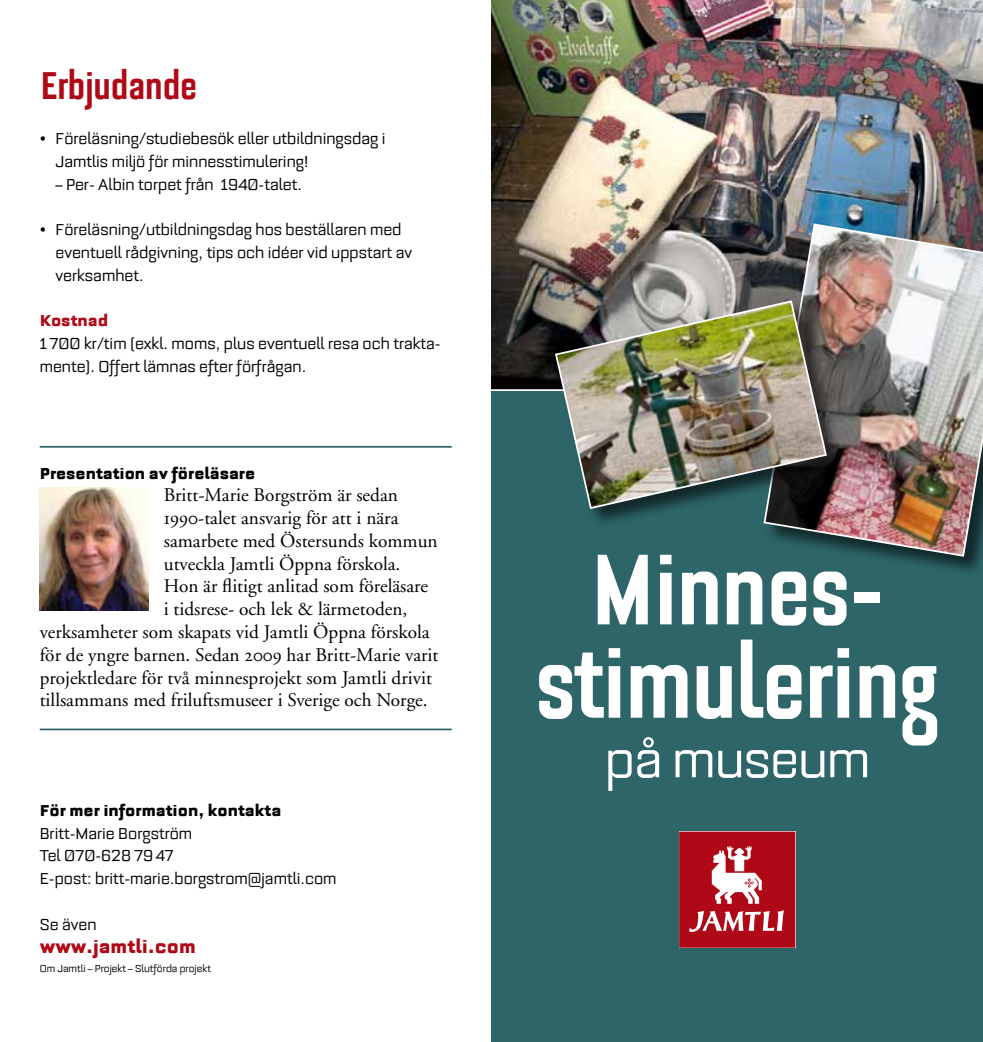
<style>
.page{position:relative;width:983px;height:1042px;background:#fff}
.page>*{position:absolute;margin:0;border:0;box-sizing:border-box;transform-origin:0 0}
.t1{font:700 condensed 122.5px/93.3px "Bourgeois";letter-spacing:-.035em;color:#fff;text-align:center}
.t2{font:500 63px "Bourgeois";letter-spacing:-.015em;color:#fff}
.t3{font:700 condensed 47.25px "Bourgeois";letter-spacing:-.03em;color:#af0917}
.t4{font:900 22.75px "Bourgeois";color:#af0917}
.t5{font:500 19.25px/22.8px "Bourgeois";color:#000}
.t6{font:19.25px "Adobe Garamond";color:#000}
.t7{font:900 19.25px "Bourgeois";color:#000}
.t8{font:900 19.25px "Bourgeois";color:#af0917}
.t9{font:500 12.25px "Bourgeois";color:#000}
.s1{font-family:"Adobe Garamond Regular SC"}
</style>
<div class="page">
<div style="left:491px;top:0;width:491px;height:1042px;background:#2d6569"></div>
<img style="left:491px;top:0;width:491px;height:389px">
<svg style="left:679px;top:831px;width:116px;height:116px;background:#bd3742"></svg>
<hr style="left:489px;top:389px;width:493px;height:2px;background:#fff">
<div style="left:763px;top:224px;width:219px;height:352px;background:#000;opacity:.6"></div>
<img style="left:762px;top:222px;width:220px;height:336px">
<div style="left:555px;top:300px;width:291px;height:228px;background:#000;opacity:.6"></div>
<img style="left:553px;top:299px;width:274px;height:211px">
<hr style="left:40px;top:446px;width:411px;height:2px;background:#2d6569">
<hr style="left:40px;top:728px;width:411px;height:2px;background:#2d6569">
<img style="left:40px;top:488px;width:109px;height:123px">
<h3 class="t3" style="left:40px;top:62px;width:160px">Erbjudande</h3>
<p class="t5" style="left:55px;top:128px;width:331px;text-indent:-16px">• Föreläsning/studiebesök eller utbildningsdag i<br>Jamtlis miljö för minnesstimulering!</p>
<p class="t5" style="left:55px;top:173px;width:248px">– Per- Albin torpet från 1940-talet.</p>
<p class="t5" style="left:55px;top:219px;width:358px;text-indent:-16px">• Föreläsning/utbildningsdag hos beställaren med eventuell rådgivning, tips och idéer vid uppstart av verksamhet.</p>
<p class="t8" style="left:40px;top:311px;width:70px">Kostnad</p>
<p class="t5" style="left:40px;top:332px;width:402px">1 700 kr/tim (exkl. moms, plus eventuell resa och trakta&shy;mente). Offert lämnas efter förfrågan.</p>
<p class="t7" style="left:40px;top:463px;width:217px">Presentation av föreläsare</p>
<p class="t6" style="left:164px;top:485px;width:235px">Britt-Marie Borgström är sedan</p>
<p class="t6" style="left:164px;top:508px;width:236px"><span class="s1">1990</span>-talet ansvarig för att i nära</p>
<p class="t6" style="left:164px;top:530px;width:275px">samarbete med Östersunds kommun</p>
<p class="t6" style="left:164px;top:553px;width:238px">utveckla Jamtli Öppna förskola.</p>
<p class="t6" style="left:164px;top:576px;width:266px">Hon är flitigt anlitad som föreläsare</p>
<p class="t6" style="left:164px;top:599px;width:245px">i tidsrese- och lek &amp; lärmetoden,</p>
<p class="t6" style="left:40px;top:621px;width:391px">verksamheter som skapats vid Jamtli Öppna förskola</p>
<p class="t6" style="left:40px;top:644px;width:400px">för de yngre barnen. Sedan <span class="s1">2009</span> har Britt-Marie varit</p>
<p class="t6" style="left:40px;top:667px;width:393px">projektledare för två minnesprojekt som Jamtli drivit</p>
<p class="t6" style="left:40px;top:690px;width:389px">tillsammans med friluftsmuseer i Sverige och Norge.</p>
<p class="t7" style="left:40px;top:800px;width:243px">För mer information, kontakta</p>
<p class="t5" style="left:40px;top:822px;width:298px">Britt-Marie Borgström<br>Tel 070-628 7947<br>E-post: britt-marie.borgstrom@jamtli.com</p>
<p class="t5" style="left:40px;top:913px;width:58px">Se även</p>
<p class="t4" style="left:40px;top:934px;width:158px">www.jamtli.com</p>
<p class="t9" style="left:40px;top:962px;width:173px">Om Jamtli – Projekt – Slutförda projekt</p>
<h1 class="t1" style="left:533px;top:543px;width:408px">Minnes&shy;stimulering</h1>
<h2 class="t2" style="left:604px;top:727px;width:267px">på museum</h2>
</div>
